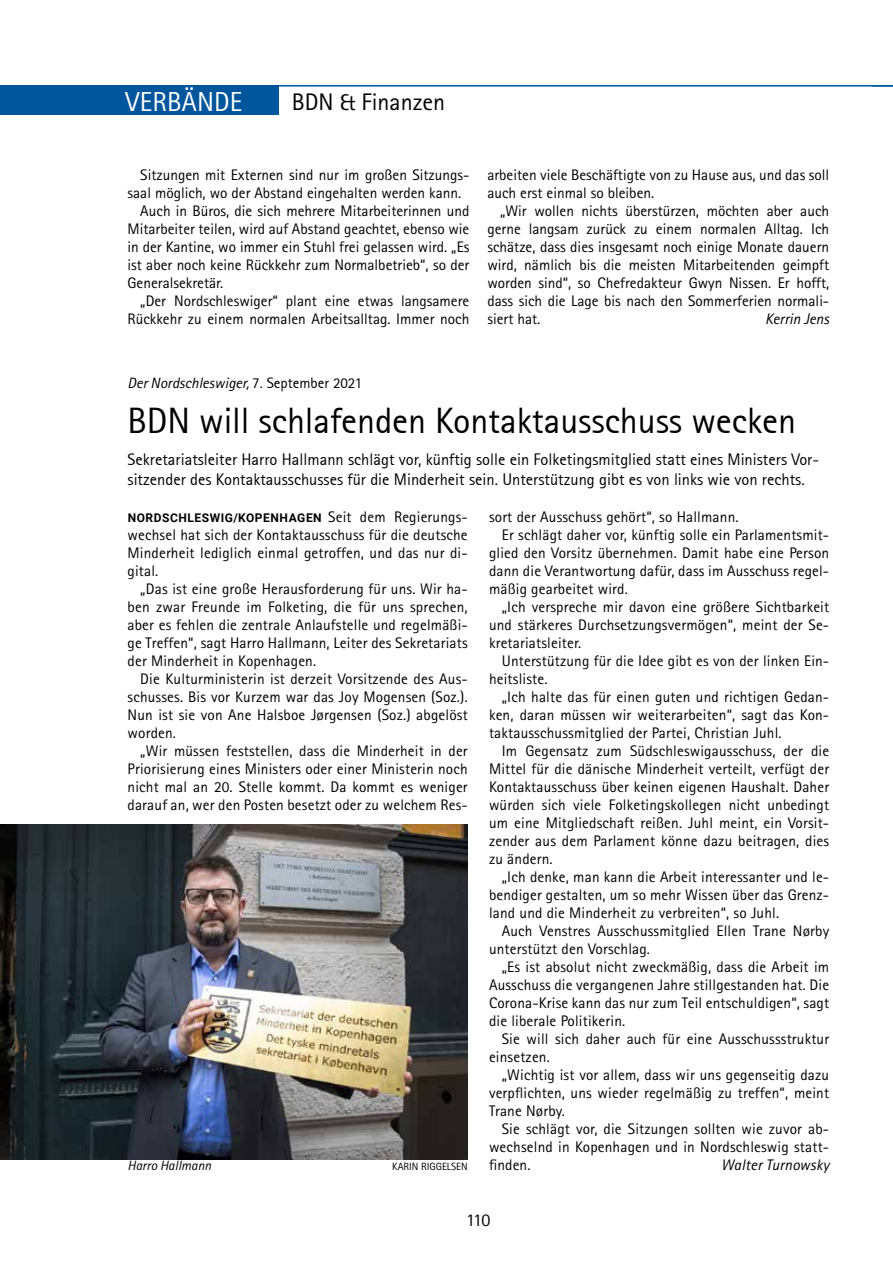
<style>
.page{position:relative;width:893px;height:1263px;background:#fff}
.page>*{position:absolute;margin:0;border:0;box-sizing:border-box;transform-origin:0 0}
.t1{font:36px "Rotis Sans";letter-spacing:-.005em;color:#000}
.t2{font:27px "Rotis Sans";letter-spacing:.01em;color:#fff}
.t3{font:24px "Rotis Sans Serif";color:#000}
.t4{font:18px "Rotis Sans Serif";color:#020203}
.t5{font:16.5px/19.5px "Rotis Sans";color:#000}
.t6{font:15.3px/18px "Rotis Sans Serif";letter-spacing:.01em;color:#000;text-align:justify}
.t7{font:italic 15.3px "Rotis Sans Serif";color:#000}
.t8{font:italic 15px "Rotis Sans Serif";color:#000}
.t9{font:italic 13.5px "Rotis Sans Serif";color:#000}
.t10{font:700 12px "Roboto";letter-spacing:.045em;color:#000}
.t11{font:10.5px "Rotis Sans Serif";color:#000}
.s1{font-family:"Rotis Sans";font-style:normal}
.s2{font-family:"Rotis Sans Serif";font-weight:400;font-size:15.3px}
</style>
<div class="page">
<div style="left:0;top:85px;width:279px;height:30px;background:#00569d"></div>
<hr style="left:0;top:85px;width:893px;height:2px;background:#00569d">
<img style="left:0;top:825px;width:468px;height:334px">
<h2 class="t2" style="left:125px;top:86px;width:119px">VERBÄNDE</h2>
<h3 class="t3" style="left:292px;top:87px;width:155px">BDN &amp; Finanzen</h3>
<p class="t6" style="left:140px;top:166px;width:331px">Sitzungen mit Externen sind nur im großen Sitzungs-</p>
<p class="t6" style="left:128px;top:184px;width:335px">saal möglich, wo der Abstand eingehalten werden kann.</p>
<p class="t6" style="left:140px;top:202px;width:331px">Auch in Büros, die sich mehrere Mitarbeiterinnen und</p>
<p class="t6" style="left:128px;top:220px;width:343px">Mitarbeiter teilen, wird auf Abstand geachtet, ebenso wie</p>
<p class="t6" style="left:128px;top:238px;width:343px">in der Kantine, wo immer ein Stuhl frei gelassen wird. „Es</p>
<p class="t6" style="left:128px;top:256px;width:343px">ist aber noch keine Rückkehr zum Normalbetrieb“, so der</p>
<p class="t6" style="left:128px;top:274px;width:97px">Generalsekretär.</p>
<p class="t6" style="left:140px;top:292px;width:331px">„Der Nordschleswiger“ plant eine etwas langsamere</p>
<p class="t6" style="left:128px;top:310px;width:343px">Rückkehr zu einem normalen Arbeitsalltag. Immer noch</p>
<p class="t6" style="left:487px;top:166px;width:343px">arbeiten viele Beschäftigte von zu Hause aus, und das soll auch erst einmal so bleiben.</p>
<p class="t6" style="left:487px;top:202px;width:343px;text-indent:13px">„Wir wollen nichts überstürzen, möchten aber auch gerne langsam zurück zu einem normalen Alltag. Ich schätze, dass dies insgesamt noch einige Monate dauern wird, nämlich bis die meisten Mitarbeitenden geimpft worden sind“, so Chefredakteur Gwyn Nissen. Er hofft, dass sich die Lage bis nach den Sommerferien normali&shy;siert hat.</p>
<p class="t7" style="left:765px;top:310px;width:66px">Kerrin Jens</p>
<p class="t8" style="left:128px;top:374px;width:236px">Der Nordschleswiger, <span class="s1">7. September 2021</span></p>
<h1 class="t1" style="left:128px;top:400px;width:670px">BDN will schlafenden Kontaktausschuss wecken</h1>
<p class="t5" style="left:128px;top:450px;width:693px">Sekretariatsleiter Harro Hallmann schlägt vor, künftig solle ein Folketingsmitglied statt eines Ministers Vor&shy;sitzender des Kontaktausschusses für die Minderheit sein. Unterstützung gibt es von links wie von rechts.</p>
<p class="t10" style="left:128px;top:509px;width:341px">NORDSCHLESWIG/KOPENHAGEN <span class="s2">Seit dem Regierungs-</span></p>
<p class="t6" style="left:128px;top:526px;width:342px">wechsel hat sich der Kontaktausschuss für die deutsche Minderheit lediglich einmal getroffen, und das nur di&shy;gital.</p>
<p class="t6" style="left:128px;top:580px;width:342px;text-indent:13px">„Das ist eine große Herausforderung für uns. Wir ha&shy;ben zwar Freunde im Folketing, die für uns sprechen, aber es fehlen die zentrale Anlaufstelle und regelmäßi&shy;ge Treffen“, sagt Harro Hallmann, Leiter des Sekretariats der Minderheit in Kopenhagen.</p>
<p class="t6" style="left:128px;top:670px;width:342px;text-indent:13px">Die Kulturministerin ist derzeit Vorsitzende des Aus&shy;schusses. Bis vor Kurzem war das Joy Mogensen (Soz.).<br>Nun ist sie von Ane Halsboe Jørgensen (Soz.) abgelöst worden.</p>
<p class="t6" style="left:128px;top:742px;width:342px;text-indent:13px">„Wir müssen feststellen, dass die Minderheit in der Priorisierung eines Ministers oder einer Ministerin noch nicht mal an 20. Stelle kommt. Da kommt es weniger darauf an, wer den Posten besetzt oder zu welchem Res-</p>
<p class="t6" style="left:489px;top:508px;width:251px">sort der Ausschuss gehört“, so Hallmann.</p>
<p class="t6" style="left:502px;top:526px;width:329px">Er schlägt daher vor, künftig solle ein Parlamentsmit-</p>
<p class="t6" style="left:489px;top:544px;width:342px">glied den Vorsitz übernehmen. Damit habe eine Person</p>
<p class="t6" style="left:489px;top:562px;width:342px">dann die Verantwortung dafür, dass im Ausschuss regel-</p>
<p class="t6" style="left:489px;top:580px;width:140px">mäßig gearbeitet wird.</p>
<p class="t6" style="left:502px;top:598px;width:329px">„Ich verspreche mir davon eine größere Sichtbarkeit</p>
<p class="t6" style="left:489px;top:616px;width:342px">und stärkeres Durchsetzungsvermögen“, meint der Se-</p>
<p class="t6" style="left:489px;top:634px;width:94px">kretariatsleiter.</p>
<p class="t6" style="left:502px;top:652px;width:329px">Unterstützung für die Idee gibt es von der linken Ein-</p>
<p class="t6" style="left:489px;top:670px;width:60px">heitsliste.</p>
<p class="t6" style="left:502px;top:688px;width:329px">„Ich halte das für einen guten und richtigen Gedan-</p>
<p class="t6" style="left:489px;top:706px;width:342px">ken, daran müssen wir weiterarbeiten“, sagt das Kon-</p>
<p class="t6" style="left:489px;top:724px;width:294px">taktausschussmitglied der Partei, Christian Juhl.</p>
<p class="t6" style="left:502px;top:742px;width:329px">Im Gegensatz zum Südschleswigausschuss, der die</p>
<p class="t6" style="left:489px;top:760px;width:342px">Mittel für die dänische Minderheit verteilt, verfügt der</p>
<p class="t6" style="left:489px;top:778px;width:342px">Kontaktausschuss über keinen eigenen Haushalt. Daher</p>
<p class="t6" style="left:489px;top:796px;width:342px">würden sich viele Folketingskollegen nicht unbedingt</p>
<p class="t6" style="left:489px;top:814px;width:342px">um eine Mitgliedschaft reißen. Juhl meint, ein Vorsit-</p>
<p class="t6" style="left:489px;top:832px;width:342px">zender aus dem Parlament könne dazu beitragen, dies</p>
<p class="t6" style="left:489px;top:850px;width:65px">zu ändern.</p>
<p class="t6" style="left:502px;top:868px;width:329px">„Ich denke, man kann die Arbeit interessanter und le-</p>
<p class="t6" style="left:489px;top:886px;width:342px">bendiger gestalten, um so mehr Wissen über das Grenz-</p>
<p class="t6" style="left:489px;top:904px;width:292px">land und die Minderheit zu verbreiten“, so Juhl.</p>
<p class="t6" style="left:502px;top:922px;width:329px">Auch Venstres Ausschussmitglied Ellen Trane Nørby</p>
<p class="t6" style="left:489px;top:940px;width:163px">unterstützt den Vorschlag.</p>
<p class="t6" style="left:502px;top:958px;width:329px">„Es ist absolut nicht zweckmäßig, dass die Arbeit im</p>
<p class="t6" style="left:489px;top:976px;width:342px">Ausschuss die vergangenen Jahre stillgestanden hat. Die</p>
<p class="t6" style="left:489px;top:994px;width:342px">Corona-Krise kann das nur zum Teil entschuldigen“, sagt</p>
<p class="t6" style="left:489px;top:1012px;width:138px">die liberale Politikerin.</p>
<p class="t6" style="left:502px;top:1030px;width:329px">Sie will sich daher auch für eine Ausschussstruktur</p>
<p class="t6" style="left:489px;top:1048px;width:62px">einsetzen.</p>
<p class="t6" style="left:502px;top:1066px;width:329px">„Wichtig ist vor allem, dass wir uns gegenseitig dazu</p>
<p class="t6" style="left:489px;top:1084px;width:342px">verpflichten, uns wieder regelmäßig zu treffen“, meint</p>
<p class="t6" style="left:489px;top:1102px;width:77px">Trane Nørby.</p>
<p class="t6" style="left:502px;top:1120px;width:329px">Sie schlägt vor, die Sitzungen sollten wie zuvor ab-</p>
<p class="t6" style="left:489px;top:1138px;width:342px">wechselnd in Kopenhagen und in Nordschleswig statt-</p>
<p class="t9" style="left:128px;top:1157px;width:85px">Harro Hallmann</p>
<p class="t11" style="left:392px;top:1160px;width:77px">KARIN RIGGELSEN</p>
<p class="t6" style="left:489px;top:1156px;width:43px">finden.</p>
<p class="t7" style="left:721px;top:1156px;width:109px">Walter Turnowsky</p>
<p class="t4" style="left:466px;top:1210px;width:26px">110</p>
</div>
